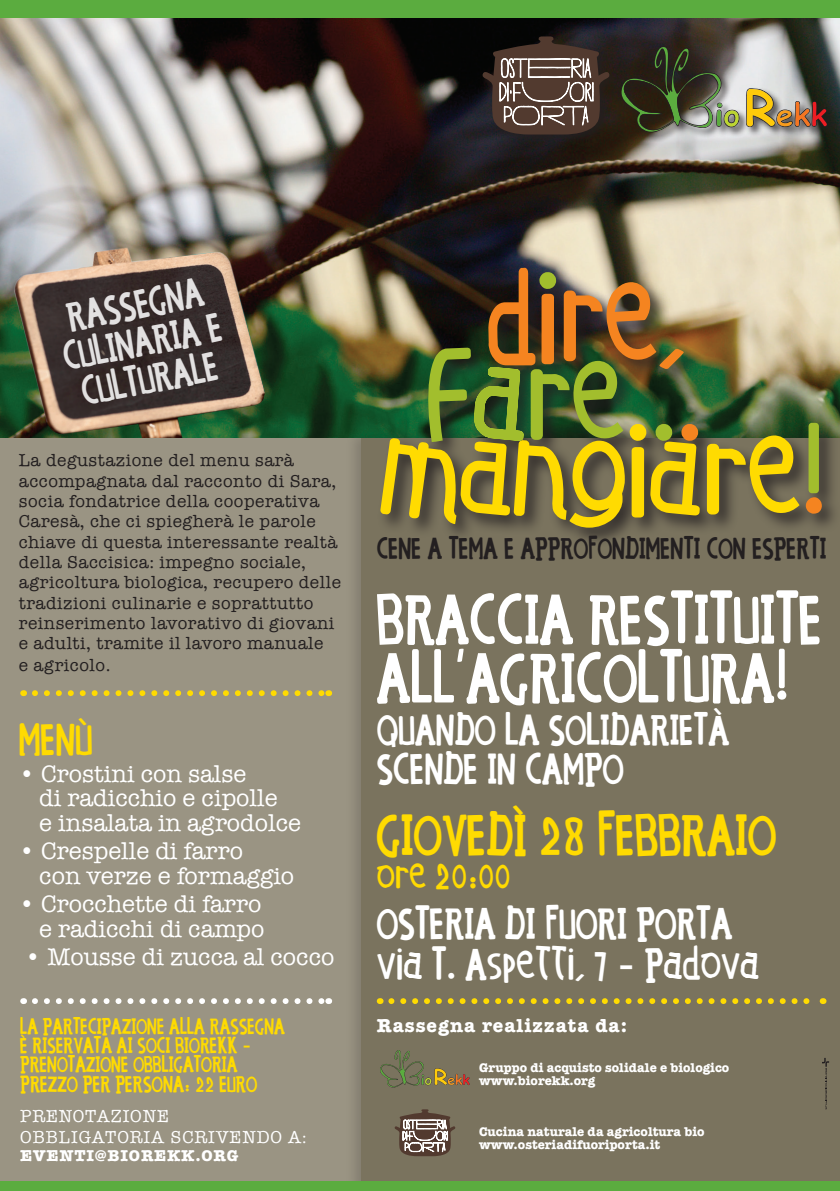
<style>
.page{position:relative;width:840px;height:1191px;background:#fff}
.page>*{position:absolute;margin:0;border:0;box-sizing:border-box;transform-origin:0 0}
.t1{font:54px/58.6px "O Edansl O";color:#fff}
.t2{font:44.8px "O Edansl O";color:#ffdb01}
.t3{font:34.2px "O Edansl O";color:#ffdb01}
.t4{font:34px/40.8px "O Edansl O";color:#fff}
.t5{font:33.2px/39px "O Edansl O";color:#fff}
.t6{font:31.4px/37.8px "O Edansl O";color:#fff;text-align:center}
.t7{font:30.4px "O Edansl O";color:#ffdb01}
.t8{font:24.4px/24.4px "American Typewriter";color:#fff}
.t9{font:23px "O Edansl O";color:#231f20}
.t10{font:700 19.4px "American Typewriter";letter-spacing:.05em;color:#fff}
.t11{font:17.6px/20.4px "American Typewriter";letter-spacing:.03em;color:#231f20}
.t12{font:17.6px/21.2px "American Typewriter";letter-spacing:.05em;color:#fff}
.t13{font:17.6px "O Edansl O";color:#ffdb01}
.t14{font:17.2px/19px "O Edansl O";color:#ffdb01}
.t15{font:700 16.2px "American Typewriter";letter-spacing:.05em;color:#fff}
.t16{font:700 13.2px/12.8px "American Typewriter";color:#fff}
.s1{font-size:16.2px}
</style>
<div class="page">
<img style="left:0;top:17px;width:839px;height:421px">
<img style="left:0;top:238px;width:287px;height:200px">
<div style="left:0;top:438px;width:390px;height:751px;background:#9a9483"></div>
<div style="left:345px;top:427px;width:494px;height:764px;background:#928c7c"></div>
<div style="left:361px;top:438px;width:478px;height:751px;background:#7a735e"></div>
<svg style="left:822px;top:1058px;width:6px;height:51px"></svg>
<div style="left:480px;top:34px;width:139px;height:110px;background:#231f20;opacity:.75"></div>
<svg style="left:481px;top:36px;width:129px;height:98px;background:#5a4b44"></svg>
<svg style="left:394px;top:1109px;width:61px;height:47px"></svg>
<div style="left:618px;top:44px;width:218px;height:98px;background:#231f20;opacity:.75"></div>
<svg style="left:620px;top:46px;width:207px;height:86px;background:#716e5b"></svg>
<svg style="left:380px;top:1050px;width:89px;height:37px"></svg>
<svg style="left:35px;top:690px;width:287px;height:6px"></svg>
<svg style="left:391px;top:998px;width:419px;height:6px"></svg>
<svg style="left:35px;top:998px;width:287px;height:6px"></svg>
<div style="left:376px;top:264px;width:463px;height:283px;background:#231f20;opacity:.82"></div>
<svg style="left:706px;top:435px;width:93px;height:79px"></svg>
<div style="left:808px;top:423px;width:10px;height:70px;background:#a2be2d;border-radius:3px"></div>
<svg style="left:805px;top:497px;width:16px;height:16px"></svg>
<img style="left:380px;top:268px;width:319px;height:259px">
<div style="left:0;top:1181px;width:839px;height:10px;background:#5bac3f"></div>
<div style="left:0;top:0;width:839px;height:17px;background:#5bac3f"></div>
<h3 class="t6" style="left:52px;top:300px;width:163px;rotate:-11deg">RASSEGNA<br>CULINARIA E<br>CULTURALE</h3>
<p class="t11" style="left:19px;top:450px;width:323px">La degustazione del menu sarà accompagnata dal racconto di Sara, socia fondatrice della cooperativa Caresà, che ci spiegherà le parole chiave di questa interessante realtà della Saccisica: impegno sociale, agricoltura biologica, recupero delle tradizioni culinarie e soprattutto reinserimento lavorativo di giovani e adulti, tramite il lavoro manuale<br>e agricolo.</p>
<h3 class="t3" style="left:19px;top:716px;width:75px">MENÙ</h3>
<h3 class="t8" style="left:39px;top:761px;width:263px;text-indent:-20px">• Crostini con salse<br>di radicchio e cipolle<br>e insalata in agrodolce</h3>
<h3 class="t8" style="left:39px;top:838px;width:256px;text-indent:-20px">• Crespelle di farro<br>con verze e formaggio</h3>
<h3 class="t8" style="left:19px;top:891px;width:247px;text-align:right">• Crocchette di farro e radicchi di campo</h3>
<h3 class="t8" style="left:25px;top:944px;width:311px">• Mousse di zucca al cocco</h3>
<p class="t14" style="left:20px;top:1016px;width:266px">LA PARTECIPAZIONE ALLA RASSEGNA<br>È RISERVATA AI SOCI BIOREKK -<br>PRENOTAZIONE OBBLIGATORIA</p>
<p class="t13" style="left:20px;top:1072px;width:238px">PREZZO PER PERSONA: 22 EURO</p>
<p class="t12" style="left:20px;top:1104px;width:288px">PRENOTAZIONE<br>OBBLIGATORIA SCRIVENDO A<span class="s1">:</span></p>
<p class="t15" style="left:20px;top:1141px;width:219px">EVENTI@BIOREKK.ORG</p>
<h3 class="t9" style="left:376px;top:532px;width:451px">CENE A TEMA E APPROFONDIMENTI CON ESPERTI</h3>
<h1 class="t1" style="left:376px;top:589px;width:447px">BRACCIA RESTITUITE<br>ALL'AGRICOLTURA!</h1>
<h3 class="t5" style="left:376px;top:710px;width:354px">QUANDO LA SOLIDARIETÀ<br>SCENDE IN CAMPO</h3>
<h2 class="t2" style="left:376px;top:805px;width:401px">GIOVEDÌ 28 FEBBRAIO</h2>
<h3 class="t7" style="left:376px;top:855px;width:136px">ore 20:00</h3>
<h3 class="t4" style="left:376px;top:902px;width:384px">OSTERIA DI FUORI PORTA via T. Aspetti, 7 - Padova</h3>
<p class="t10" style="left:376px;top:1009px;width:252px">Rassegna realizzata da:</p>
<p class="t16" style="left:479px;top:1060px;width:251px">Gruppo di acquisto solidale e biologico www.biorekk.org</p>
<p class="t16" style="left:479px;top:1124px;width:227px">Cucina naturale da agricoltura bio www.osteriadifuoriporta.it</p>
</div>
